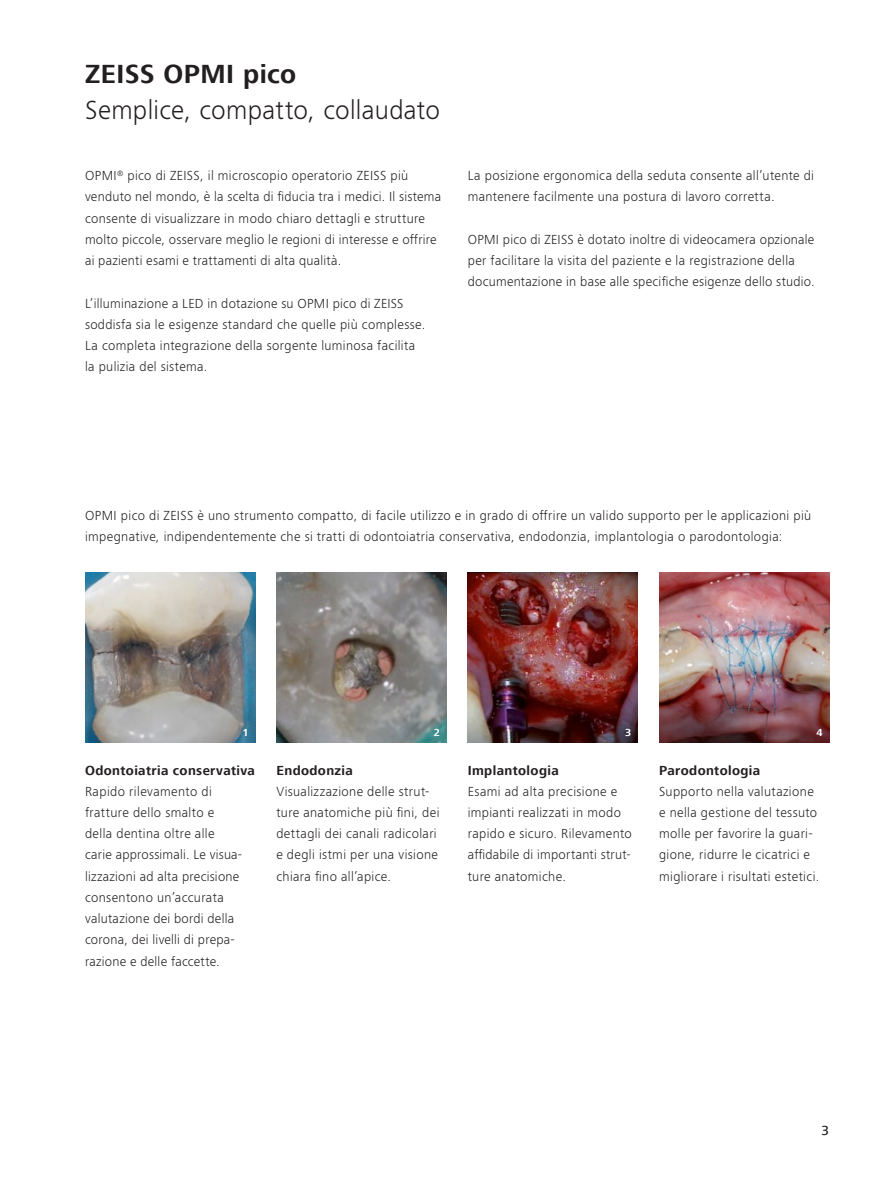
<style>
.page{position:relative;width:893px;height:1178px;background:#fff}
.page>*{position:absolute;margin:0;border:0;box-sizing:border-box;transform-origin:0 0}
.t1{font:300 27px "ZEISS Frutiger Next W1 G";letter-spacing:.01em;color:#231f20}
.t2{font:700 27px "ZEISS Frutiger Next W1 G";letter-spacing:.015em;color:#231f20}
.t3{font:300 13.5px/21.1px "ZEISS Frutiger Next W1 G";letter-spacing:.025em;color:#231f20}
.t4{font:700 13.5px "ZEISS Frutiger Next W1 G";letter-spacing:.03em;color:#231f20}
.t5{font:500 13.5px "ZEISS Frutiger Next W1 G";color:#231f20}
.t6{font:700 10.5px "ZEISS Frutiger Next W1 G";color:#fff}
</style>
<div class="page">
<img style="left:85px;top:573px;width:170px;height:169px">
<img style="left:276px;top:573px;width:170px;height:169px">
<img style="left:468px;top:573px;width:170px;height:169px">
<img style="left:659px;top:573px;width:170px;height:169px">
<h1 class="t2" style="left:85px;top:59px;width:213px">ZEISS OPMI pico</h1>
<h1 class="t1" style="left:85px;top:92px;width:356px">Semplice, compatto, collaudato</h1>
<p class="t3" style="left:85px;top:164px;width:358px">OPMI<sup>®</sup> pico di ZEISS, il microscopio operatorio ZEISS più venduto nel mondo, è la scelta di fiducia tra i medici. Il sistema consente di visualizzare in modo chiaro dettagli e strutture molto piccole, osservare meglio le regioni di interesse e offrire ai pazienti esami e trattamenti di alta qualità.</p>
<p class="t3" style="left:85px;top:292px;width:342px">L’illuminazione a LED in dotazione su OPMI pico di ZEISS soddisfa sia le esigenze standard che quelle più complesse.<br>La completa integrazione della sorgente luminosa facilita la pulizia del sistema.</p>
<p class="t3" style="left:468px;top:164px;width:348px">La posizione ergonomica della seduta consente all’utente di mantenere facilmente una postura di lavoro corretta.</p>
<p class="t3" style="left:468px;top:228px;width:348px">OPMI pico di ZEISS è dotato inoltre di videocamera opzionale per facilitare la visita del paziente e la registrazione della documentazione in base alle specifiche esigenze dello studio.</p>
<p class="t3" style="left:85px;top:504px;width:728px">OPMI pico di ZEISS è uno strumento compatto, di facile utilizzo e in grado di offrire un valido supporto per le applicazioni più impegnative, indipendentemente che si tratti di odontoiatria conservativa, endodonzia, implantologia o parodontologia:</p>
<p class="t6" style="left:243px;top:727px;width:8px">1</p>
<p class="t6" style="left:434px;top:727px;width:8px">2</p>
<p class="t6" style="left:625px;top:727px;width:8px">3</p>
<p class="t6" style="left:817px;top:727px;width:8px">4</p>
<p class="t4" style="left:85px;top:762px;width:171px">Odontoiatria conservativa</p>
<p class="t3" style="left:85px;top:780px;width:159px">Rapido rilevamento di fratture dello smalto e della dentina oltre alle carie approssimali. Le visua&shy;lizzazioni ad alta precisione consentono un’accurata valutazione dei bordi della corona, dei livelli di prepa&shy;razione e delle faccette.</p>
<p class="t4" style="left:276px;top:762px;width:78px">Endodonzia</p>
<p class="t3" style="left:276px;top:780px;width:165px">Visualizzazione delle strut&shy;ture anatomiche più fini, dei dettagli dei canali radicolari e degli istmi per una visione chiara fino all’apice.</p>
<p class="t4" style="left:468px;top:762px;width:92px">Implantologia</p>
<p class="t3" style="left:468px;top:780px;width:166px">Esami ad alta precisione e impianti realizzati in modo rapido e sicuro. Rilevamento affidabile di importanti strut&shy;ture anatomiche.</p>
<p class="t4" style="left:659px;top:762px;width:103px">Parodontologia</p>
<p class="t3" style="left:659px;top:780px;width:162px">Supporto nella valutazione e nella gestione del tessuto molle per favorire la guari&shy;gione, ridurre le cicatrici e migliorare i risultati estetici.</p>
<p class="t5" style="left:822px;top:1123px;width:9px">3</p>
</div>
